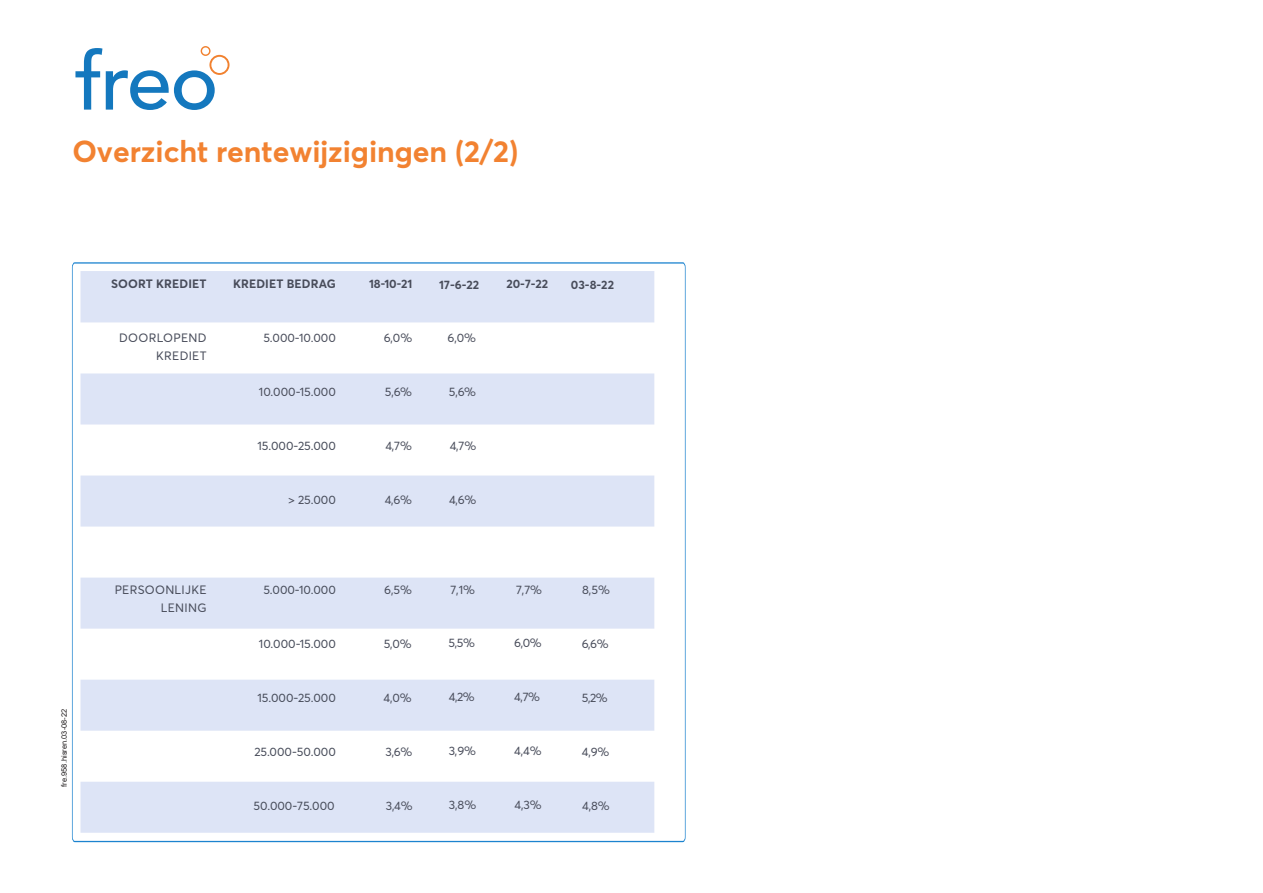
<style>
.page{position:relative;width:1263px;height:893px;background:#fff}
.page>*{position:absolute;margin:0;border:0;box-sizing:border-box;transform-origin:0 0}
.t1{font:700 30px "Averta";color:#f28231}
.Tabel_Kopjes{font:12px/18px "Averta";letter-spacing:.025em;color:#484c5a;text-align:right}
.Kredietklassen{font:12px "Averta";color:#464b59}
.Tabel_Kopjes-2{font:700 12px "Averta";letter-spacing:.01em;color:#484c5a}
.Tabel_tekst{font:12px "Averta";color:#484c5a}
.Kredietklassen-2{font:12px "Averta";color:#484c5a}
.t2{font:7.5px "Arial";color:#231f20}
.s1{color:#484c5a}
</style>
<div class="page">
<svg style="left:75px;top:46px;width:155px;height:64px"></svg>
<svg style="left:72px;top:262px;width:614px;height:581px"></svg>
<svg style="left:81px;top:271px;width:573px;height:562px;fill:#dde4f6"></svg>
<h1 class="t1" style="left:72px;top:130px;width:447px">Overzicht rentewijzigingen (2/2)</h1>
<p class="t2" style="left:59px;top:787px;width:79px;rotate:-90deg">fre.958.hisren.03-08-22</p>
<p class="Tabel_Kopjes-2" style="left:111px;top:275px;width:97px">SOORT KREDIET</p>
<p class="Tabel_Kopjes-2" style="left:233px;top:275px;width:104px">KREDIET BEDRAG</p>
<p class="Tabel_Kopjes-2" style="left:439px;top:276px;width:41px">17-6-22</p>
<p class="Tabel_Kopjes-2" style="left:369px;top:275px;width:45px">18-10-21</p>
<p class="Tabel_Kopjes" style="left:119px;top:328px;width:89px">DOORLOPEND<br>KREDIET</p>
<p class="Kredietklassen-2" style="left:263px;top:330px;width:74px">5.000-10.000</p>
<p class="Tabel_tekst" style="left:448px;top:330px;width:30px">6,0%</p>
<p class="Kredietklassen-2" style="left:259px;top:384px;width:78px">10.000-15.000</p>
<p class="Tabel_tekst" style="left:449px;top:384px;width:29px">5,6%</p>
<p class="Tabel_Kopjes" style="left:384px;top:328px;width:30px">6,0%</p>
<p class="Tabel_Kopjes" style="left:385px;top:382px;width:29px">5,6%</p>
<p class="Kredietklassen" style="left:257px;top:438px;width:80px">15.000-2<span class="s1">5</span>.000</p>
<p class="Kredietklassen" style="left:288px;top:492px;width:49px"><span class="s1">&gt; 25</span>.000</p>
<p class="Tabel_Kopjes" style="left:385px;top:436px;width:28px">4,7%</p>
<p class="Tabel_Kopjes" style="left:385px;top:490px;width:29px">4,6%</p>
<p class="Tabel_Kopjes" style="left:450px;top:436px;width:28px">4,7%</p>
<p class="Tabel_Kopjes" style="left:449px;top:490px;width:29px">4,6%</p>
<p class="Tabel_Kopjes-2" style="left:506px;top:276px;width:43px">20-7-22</p>
<p class="Tabel_Kopjes-2" style="left:571px;top:276px;width:45px">03-8-22</p>
<p class="Tabel_Kopjes" style="left:115px;top:580px;width:93px">PERSOONLIJKE<br>LENING</p>
<p class="Kredietklassen" style="left:263px;top:582px;width:74px">5.000-10.000</p>
<p class="Tabel_tekst" style="left:450px;top:581px;width:26px">7,1%</p>
<p class="Kredietklassen" style="left:259px;top:636px;width:78px">10.000-15.000</p>
<p class="Tabel_tekst" style="left:449px;top:635px;width:28px">5,5%</p>
<p class="Tabel_Kopjes" style="left:384px;top:580px;width:29px">6,5%</p>
<p class="Tabel_Kopjes" style="left:384px;top:634px;width:30px">5,0%</p>
<p class="Tabel_Kopjes" style="left:516px;top:580px;width:28px">7,7%</p>
<p class="Tabel_Kopjes" style="left:514px;top:633px;width:29px">6,0%</p>
<p class="Tabel_Kopjes" style="left:582px;top:581px;width:29px">8,5%</p>
<p class="Tabel_Kopjes" style="left:582px;top:634px;width:29px">6,6%</p>
<p class="Kredietklassen" style="left:257px;top:690px;width:80px">15.000-25.000</p>
<p class="Tabel_tekst" style="left:449px;top:689px;width:28px">4,2%</p>
<p class="Tabel_Kopjes" style="left:384px;top:688px;width:30px">4,0%</p>
<p class="Tabel_Kopjes" style="left:514px;top:687px;width:27px">4,7%</p>
<p class="Tabel_Kopjes" style="left:582px;top:688px;width:28px">5,2%</p>
<p class="Kredietklassen" style="left:254px;top:744px;width:83px">2<span class="s1">5.</span>000-50.000</p>
<p class="Tabel_tekst" style="left:449px;top:743px;width:29px">3,9%</p>
<p class="Tabel_Kopjes" style="left:385px;top:742px;width:28px">3,6%</p>
<p class="Tabel_Kopjes" style="left:514px;top:741px;width:29px">4,4%</p>
<p class="Tabel_Kopjes" style="left:582px;top:742px;width:29px">4,9%</p>
<p class="Kredietklassen" style="left:254px;top:798px;width:83px">50.000-75.000</p>
<p class="Tabel_tekst" style="left:449px;top:797px;width:29px">3,8%</p>
<p class="Tabel_Kopjes" style="left:386px;top:796px;width:28px">3,4%</p>
<p class="Tabel_Kopjes" style="left:515px;top:795px;width:29px">4,3%</p>
<p class="Tabel_Kopjes" style="left:582px;top:796px;width:29px">4,8%</p>
</div>
